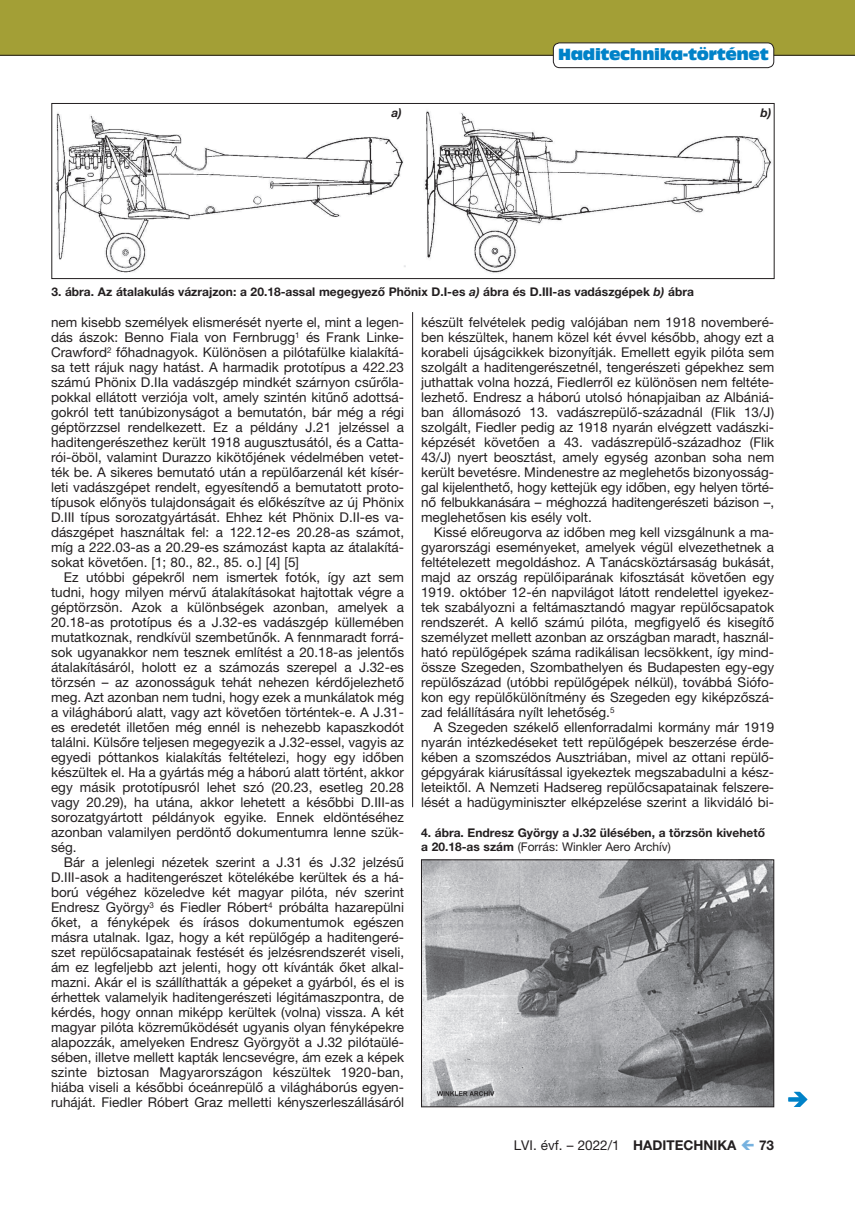
<style>
.page{position:relative;width:855px;height:1212px;background:#fff}
.page>*{position:absolute;margin:0;border:0;box-sizing:border-box;transform-origin:0 0}
.t1{font:15px "Antique Olive Compact";letter-spacing:-.02em;color:#0082c8}
.t2{font:13.5px/15px "Helvetica Neue LT Pro";color:#231f20;text-align:justify}
.t3{font:700 13.5px "Helvetica Neue LT Pro";color:#231f20}
.t4{font:700 12px/13.5px "Helvetica Neue LT Pro";color:#231f20}
.t5{font:italic 700 12px "Helvetica Neue LT Pro";color:#231f20}
.s1{font-style:italic}
.s2{font-weight:400}
.s3{font-weight:700}
</style>
<div class="page">
<div style="left:0;top:0;width:855px;height:55px;background:#a39f36"></div>
<hr style="left:0;top:55px;width:855px;height:1px;background:#231f20">
<div style="left:553px;top:43px;width:220px;height:25px;background:#fff;border-radius:6px"></div>
<div style="left:553px;top:43px;width:221px;height:25px;border:1px solid #231f20;border-radius:6px"></div>
<img style="left:423px;top:861px;width:349px;height:244px">
<div style="left:421px;top:859px;width:353px;height:248px;border:1px solid #231f20"></div>
<img style="left:55px;top:113px;width:350px;height:160px">
<img style="left:424px;top:110px;width:348px;height:163px">
<div style="left:51px;top:103px;width:723px;height:176px;border:1px solid #231f20"></div>
<hr style="left:412px;top:312px;width:1px;height:495px;background:#231f20">
<p class="t1" style="left:558px;top:44px;width:212px">Haditechnika-történet</p>
<p class="t5" style="left:391px;top:105px;width:12px">a)</p>
<p class="t5" style="left:760px;top:105px;width:12px">b)</p>
<p class="t4" style="left:51px;top:285px;width:644px">3. ábra. Az átalakulás vázrajzon: a 20.18-assal megegyező Phönix D.I-es <span class="s1">a)</span> ábra és D.III-as vadászgépek <span class="s1">b)</span> ábra</p>
<p class="t2" style="left:51px;top:315px;width:354px">nem kisebb személyek elismerését nyerte el, mint a legen&shy;dás ászok: Benno Fiala von Fernbrugg<sup>1</sup> és Frank Linke-Crawford<sup>2</sup> főhadnagyok. Különösen a pilótafülke kialakítá&shy;sa tett rájuk nagy hatást. A harmadik prototípus a 422.23 számú Phönix D.IIa vadászgép mindkét szárnyon csűrőla&shy;pokkal ellátott verziója volt, amely szintén kitűnő adottsá&shy;gokról tett tanúbizonyságot a bemutatón, bár még a régi géptörzzsel rendelkezett. Ez a példány J.21 jelzéssel a haditengerészethez került 1918 augusztusától, és a Catta&shy;rói-öböl, valamint Durazzo kikötőjének védelmében vetet&shy;ték be. A sikeres bemutató után a repülőarzenál két kísér&shy;leti vadászgépet rendelt, egyesítendő a bemutatott proto&shy;típusok előnyös tulajdonságait és előkészítve az új Phönix D.III típus sorozatgyártását. Ehhez két Phönix D.II-es va&shy;dászgépet használtak fel: a 122.12-es 20.28-as számot, míg a 222.03-as a 20.29-es számozást kapta az átalakítá&shy;sokat követően. [1; 80., 82., 85. o.] [4] [5]</p>
<p class="t2" style="left:51px;top:570px;width:354px;text-indent:13px">Ez utóbbi gépekről nem ismertek fotók, így azt sem tudni, hogy milyen mérvű átalakításokat hajtottak végre a géptörzsön. Azok a különbségek azonban, amelyek a 20.18-as prototípus és a J.32-es vadászgép küllemében mutatkoznak, rendkívül szembetűnők. A fennmaradt forrá&shy;sok ugyanakkor nem tesznek említést a 20.18-as jelentős átalakításáról, holott ez a számozás szerepel a J.32-es törzsén – az azonosságuk tehát nehezen kérdőjelezhető meg. Azt azonban nem tudni, hogy ezek a munkálatok még a világháború alatt, vagy azt követően történtek-e. A J.31- es eredetét illetően még ennél is nehezebb kapaszkodót találni. Külsőre teljesen megegyezik a J.32-essel, vagyis az egyedi póttankos kialakítás feltételezi, hogy egy időben készültek el. Ha a gyártás még a háború alatt történt, akkor egy másik prototípusról lehet szó (20.23, esetleg 20.28 vagy 20.29), ha utána, akkor lehetett a későbbi D.III-as sorozatgyártott példányok egyike. Ennek eldöntéséhez azonban valamilyen perdöntő dokumentumra lenne szük&shy;ség.</p>
<p class="t2" style="left:51px;top:855px;width:354px;text-indent:13px">Bár a jelenlegi nézetek szerint a J.31 és J.32 jelzésű D.III-asok a haditengerészet kötelékébe kerültek és a há&shy;ború végéhez közeledve két magyar pilóta, név szerint Endresz György<sup>3</sup> és Fiedler Róbert<sup>4</sup> próbálta hazarepülni őket, a fényképek és írásos dokumentumok egészen másra utalnak. Igaz, hogy a két repülőgép a haditengeré&shy;szet repülőcsapatainak festését és jelzésrendszerét viseli, ám ez legfeljebb azt jelenti, hogy ott kívánták őket alkal&shy;mazni. Akár el is szállíthatták a gépeket a gyárból, és el is érhettek valamelyik haditengerészeti légitámaszpontra, de kérdés, hogy onnan miképp kerültek (volna) vissza. A két magyar pilóta közreműködését ugyanis olyan fényképekre alapozzák, amelyeken Endresz Györgyöt a J.32 pilótaülé&shy;sében, illetve mellett kapták lencsevégre, ám ezek a képek szinte biztosan Magyarországon készültek 1920-ban, hiába viseli a későbbi óceánrepülő a világháborús egyen&shy;ruháját. Fiedler Róbert Graz melletti kényszerleszállásáról</p>
<p class="t2" style="left:421px;top:315px;width:354px">készült felvételek pedig valójában nem 1918 novemberé&shy;ben készültek, hanem közel két évvel később, ahogy ezt a korabeli újságcikkek bizonyítják. Emellett egyik pilóta sem szolgált a haditengerészetnél, tengerészeti gépekhez sem juthattak volna hozzá, Fiedlerről ez különösen nem feltéte&shy;lezhető. Endresz a háború utolsó hónapjaiban az Albániá&shy;ban állomásozó 13. vadászrepülő-századnál (Flik 13/J) szolgált, Fiedler pedig az 1918 nyarán elvégzett vadászki&shy;képzését követően a 43. vadászrepülő-századhoz (Flik 43/J) nyert beosztást, amely egység azonban soha nem került bevetésre. Mindenestre az meglehetős bizonyosság&shy;gal kijelenthető, hogy kettejük egy időben, egy helyen törté&shy;nő felbukkanására – méghozzá haditengerészeti bázison –, meglehetősen kis esély volt.</p>
<p class="t2" style="left:421px;top:525px;width:354px;text-indent:13px">Kissé előreugorva az időben meg kell vizsgálnunk a ma&shy;gyarországi eseményeket, amelyek végül elvezethetnek a feltételezett megoldáshoz. A Tanácsköztársaság bukását, majd az ország repülőiparának kifosztását követően egy 1919. október 12-én napvilágot látott rendelettel igyekez&shy;tek szabályozni a feltámasztandó magyar repülőcsapatok rendszerét. A kellő számú pilóta, megfigyelő és kisegítő személyzet mellett azonban az országban maradt, használ&shy;ható repülőgépek száma radikálisan lecsökkent, így mind&shy;össze Szegeden, Szombathelyen és Budapesten egy-egy repülőszázad (utóbbi repülőgépek nélkül), továbbá Siófo&shy;kon egy repülőkülönítmény és Szegeden egy kiképzőszá&shy;zad felállítására nyílt lehetőség.<sup>5</sup></p>
<p class="t2" style="left:421px;top:720px;width:354px;text-indent:13px">A Szegeden székelő ellenforradalmi kormány már 1919 nyarán intézkedéseket tett repülőgépek beszerzése érde&shy;kében a szomszédos Ausztriában, mivel az ottani repülő&shy;gépgyárak kiárusítással igyekeztek megszabadulni a kész&shy;leteiktől. A Nemzeti Hadsereg repülőcsapatainak felszere&shy;lését a hadügyminiszter elképzelése szerint a likvidáló bi-</p>
<p class="t4" style="left:421px;top:826px;width:345px">4. ábra. Endresz György a J.32 ülésében, a törzsön kivehető a 20.18-as szám <span class="s2">(Forrás: Winkler Aero Archív)</span></p>
<p class="t2" style="left:514px;top:1137px;width:224px">LVI. évf. – 2022/1 <span class="s3">HADITECHNIKA</span></p>
<p class="t3" style="left:759px;top:1137px;width:17px">73</p>
</div>
